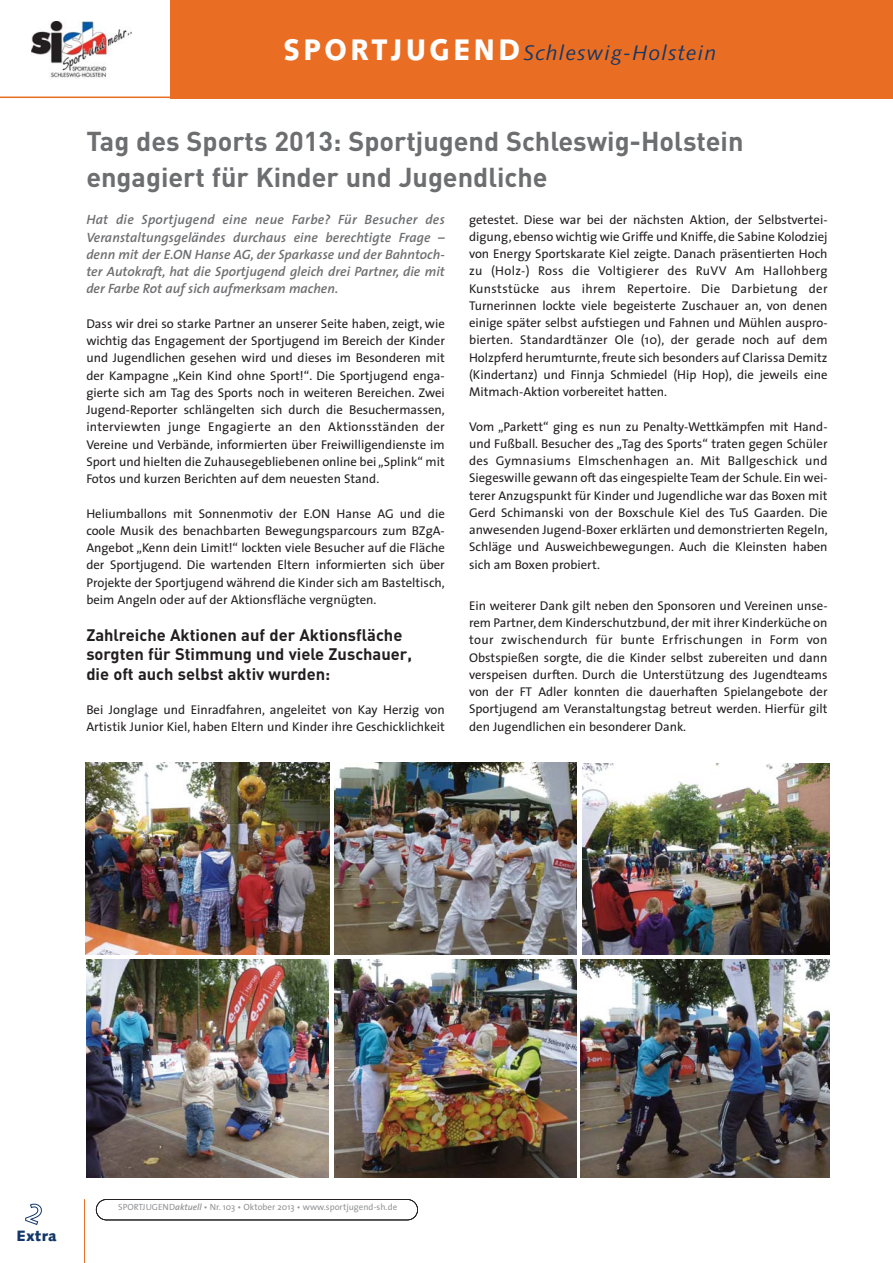
<style>
.page{position:relative;width:893px;height:1263px;background:#fff}
.page>*{position:absolute;margin:0;border:0;box-sizing:border-box;transform-origin:0 0}
.t1{font:700 27px/36px "DIN";color:#6d6e70}
.t2{font:italic 21px "Syntax";letter-spacing:.055em;color:#133768}
.t3{font:700 16.5px/19.5px "DIN";color:#231f20}
.t4{font:900 15px "Syntax";letter-spacing:.03em;color:#133768}
.t5{font:italic 600 13.5px/17.2px "The Sans";color:#6d6e70;text-align:justify}
.t6{font:12.75px/17.2px "The Sans";color:#231f20;text-align:justify}
.t7{font:9px "The Sans";color:#939598}
.s1{font-weight:900;font-style:normal;font-size:29.7px;color:#fff}
.s2{font-weight:600;font-style:italic}
</style>
<div class="page">
<div style="left:170px;top:0;width:722px;height:98px;background:#e96e23"></div>
<div style="left:2px;top:5px;width:165px;height:93px;background:linear-gradient(to right,#fff,#fff)"></div>
<hr style="left:0;top:97px;width:179px;height:1px;background:#e96e23">
<svg style="left:2px;top:5px;width:165px;height:86px"></svg>
<div style="left:96px;top:1199px;width:322px;height:21px;border:2px solid #231f20;border-radius:11px"></div>
<hr style="left:84px;top:1199px;width:1px;height:64px;background:#e96e23">
<img style="left:580px;top:960px;width:249px;height:218px">
<img style="left:86px;top:960px;width:243px;height:218px">
<img style="left:334px;top:960px;width:242px;height:218px">
<img style="left:85px;top:763px;width:244px;height:191px">
<img style="left:334px;top:763px;width:242px;height:191px">
<img style="left:582px;top:764px;width:247px;height:190px">
<h2 class="t2" style="left:283px;top:44px;width:434px"><span class="s1">SPORTJUGEND</span>Schleswig-Holstein</h2>
<h1 class="t1" style="left:86px;top:126px;width:659px">Tag des Sports 2013: Sportjugend Schleswig-Holstein engagiert für Kinder und Jugendliche</h1>
<p class="t5" style="left:86px;top:212px;width:360px">Hat die Sportjugend eine neue Farbe? Für Besucher des Veranstaltungsgeländes durchaus eine berechtigte Frage – denn mit der E.ON Hanse AG, der Sparkasse und der Bahntoch&shy;ter Autokraft, hat die Sportjugend gleich drei Partner, die mit der Farbe Rot auf sich aufmerksam machen.</p>
<p class="t6" style="left:86px;top:316px;width:360px">Dass wir drei so starke Partner an unserer Seite haben, zeigt, wie wichtig das Engagement der Sportjugend im Bereich der Kinder und Jugendlichen gesehen wird und dieses im Besonderen mit der Kampagne „Kein Kind ohne Sport!“. Die Sportjugend enga&shy;gierte sich am Tag des Sports noch in weiteren Bereichen. Zwei Jugend-Reporter schlängelten sich durch die Besuchermassen, interviewten junge Engagierte an den Aktionsständen der Vereine und Verbände, informierten über Freiwilligendienste im Sport und hielten die Zuhausegebliebenen online bei „Splink“ mit Fotos und kurzen Berichten auf dem neuesten Stand.</p>
<p class="t6" style="left:86px;top:506px;width:360px">Heliumballons mit Sonnenmotiv der E.ON Hanse AG und die coole Musik des benachbarten Bewegungsparcours zum BZgA-Angebot „Kenn dein Limit!“ lockten viele Besucher auf die Fläche der Sportjugend. Die wartenden Eltern informierten sich über Projekte der Sportjugend während die Kinder sich am Basteltisch, beim Angeln oder auf der Aktionsfläche vergnügten.</p>
<p class="t3" style="left:86px;top:627px;width:327px">Zahlreiche Aktionen auf der Aktionsfläche sorgten für Stimmung und viele Zuschauer, die oft auch selbst aktiv wurden:</p>
<p class="t6" style="left:86px;top:702px;width:360px">Bei Jonglage und Einradfahren, angeleitet von Kay Herzig von<br>Artistik Junior Kiel, haben Eltern und Kinder ihre Geschicklichkeit</p>
<p class="t6" style="left:469px;top:212px;width:360px">getestet. Diese war bei der nächsten Aktion, der Selbstvertei&shy;digung, ebenso wichtig wie Griffe und Kniffe, die Sabine Kolodziej von Energy Sportskarate Kiel zeigte. Danach präsentierten Hoch zu (Holz-) Ross die Voltigierer des RuVV Am Hallohberg Kunststücke aus ihrem Repertoire. Die Darbietung der Turnerinnen lockte viele begeisterte Zuschauer an, von denen einige später selbst aufstiegen und Fahnen und Mühlen auspro&shy;bierten. Standardtänzer Ole (10), der gerade noch auf dem Holzpferd herumturnte, freute sich besonders auf Clarissa Demitz (Kindertanz) und Finnja Schmiedel (Hip Hop), die jeweils eine Mitmach-Aktion vorbereitet hatten.</p>
<p class="t6" style="left:469px;top:419px;width:360px">Vom „Parkett“ ging es nun zu Penalty-Wettkämpfen mit Hand&shy;und Fußball. Besucher des „Tag des Sports“ traten gegen Schüler des Gymnasiums Elmschenhagen an. Mit Ballgeschick und Siegeswille gewann oft das eingespielte Team der Schule. Ein wei&shy;terer Anzugspunkt für Kinder und Jugendliche war das Boxen mit Gerd Schimanski von der Boxschule Kiel des TuS Gaarden. Die anwesenden Jugend-Boxer erklärten und demonstrierten Regeln, Schläge und Ausweichbewegungen. Auch die Kleinsten haben sich am Boxen probiert.</p>
<p class="t6" style="left:469px;top:598px;width:360px">Ein weiterer Dank gilt neben den Sponsoren und Vereinen unse&shy;rem Partner, dem Kinderschutzbund, der mit ihrer Kinderküche on tour zwischendurch für bunte Erfrischungen in Form von Obstspießen sorgte, die die Kinder selbst zubereiten und dann verspeisen durften. Durch die Unterstützung des Jugendteams von der FT Adler konnten die dauerhaften Spielangebote der Sportjugend am Veranstaltungstag betreut werden. Hierfür gilt den Jugendlichen ein besonderer Dank.</p>
<p class="t4" style="left:17px;top:1230px;width:42px">Extra</p>
<p class="t7" style="left:118px;top:1204px;width:281px">SPORTJUGEND<span class="s2">aktuell</span> • Nr. 103 • Oktober 2013 • www.sportjugend-sh.de</p>
</div>
